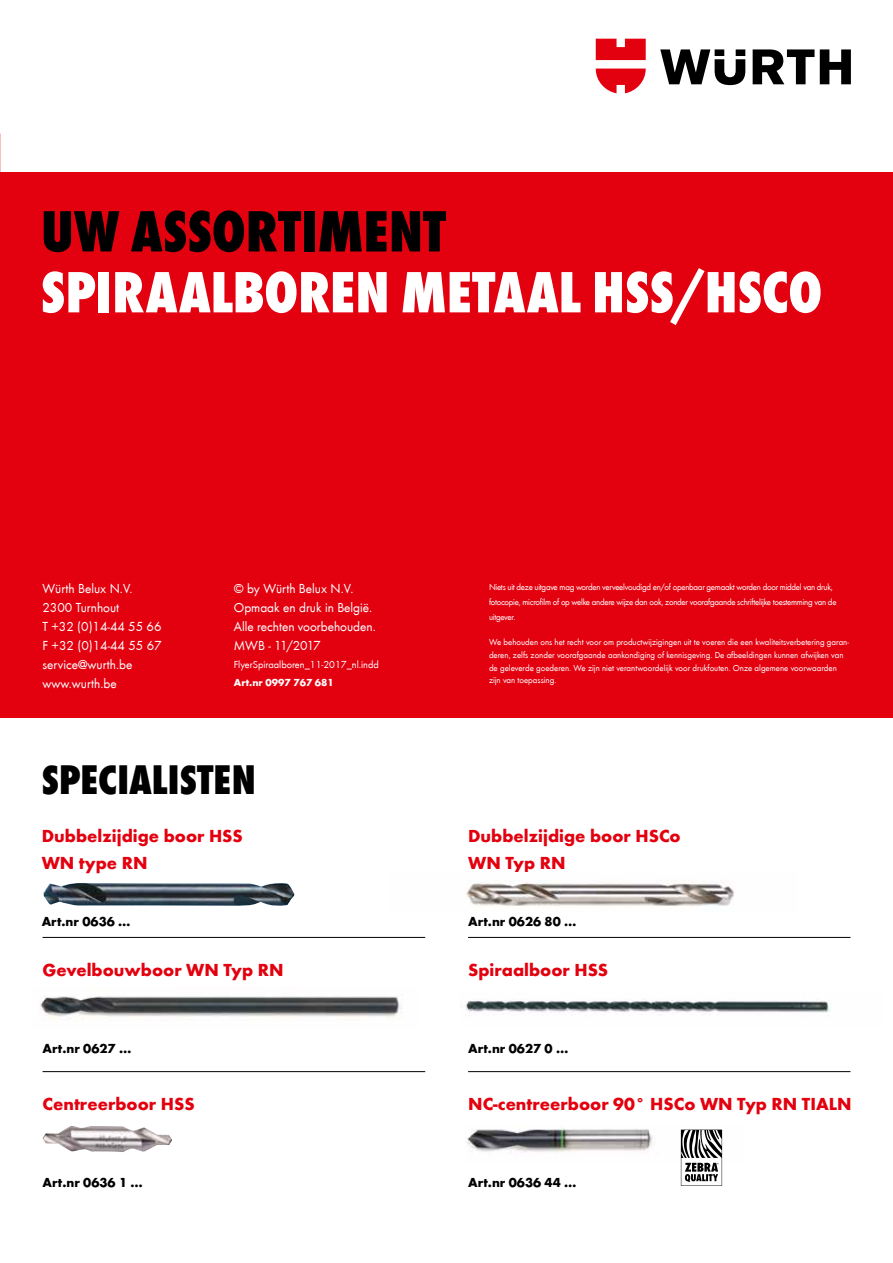
<style>
.page{position:relative;width:893px;height:1263px;background:#fff}
.page>*{position:absolute;margin:0;border:0;box-sizing:border-box;transform-origin:0 0}
.t1{font:800 condensed 60.45px "Wuerth";color:#fff}
.t2{font:800 condensed 60.45px "Wuerth";color:#000}
.t3{font:800 condensed 42.75px "Wuerth";color:#000}
.t4{font:700 18px/27px "Wuerth";color:#e3000f}
.t5{font:13.5px/19.2px "Wuerth";color:#fff}
.t6{font:700 13.5px "Wuerth";color:#000}
.t7{font:10.5px "Wuerth";color:#fff}
.t8{font:700 10.5px "Wuerth";color:#fff}
.t9{font:9px/12.8px "Wuerth";color:#fff}
.t10{font:9px/15px "Wuerth";letter-spacing:-.03em;color:#fff}
</style>
<div class="page">
<div style="left:0;top:172px;width:893px;height:546px;background:#e3000f"></div>
<img style="left:43px;top:1126px;width:129px;height:26px">
<img style="left:43px;top:883px;width:252px;height:23px">
<img style="left:466px;top:999px;width:365px;height:17px">
<img style="left:467px;top:1127px;width:186px;height:26px">
<img style="left:40px;top:996px;width:363px;height:24px">
<img style="left:466px;top:880px;width:269px;height:26px">
<hr style="left:43px;top:937px;width:382px;height:1px;background:#000">
<hr style="left:43px;top:1071px;width:382px;height:1px;background:#000">
<hr style="left:468px;top:937px;width:382px;height:1px;background:#000">
<hr style="left:468px;top:1071px;width:382px;height:1px;background:#000">
<div style="left:680px;top:1129px;width:43px;height:57px;border:1px solid #fff"></div>
<svg style="left:681px;top:1129px;width:41px;height:57px"></svg>
<svg style="left:660px;top:49px;width:191px;height:36px"></svg>
<svg style="left:596px;top:39px;width:50px;height:54px"></svg>
<h1 class="t2" style="left:41px;top:189px;width:407px">UW ASSORTIMENT</h1>
<h1 class="t1" style="left:41px;top:250px;width:783px">SPIRAALBOREN METAAL HSS/HSCO</h1>
<h3 class="t5" style="left:43px;top:578px;width:121px">Würth Belux N.V.<br>2300 Turnhout<br>T +32 (0)14-44 55 66<br>F +32 (0)14-44 55 67 service@wurth.be www.wurth.be</h3>
<h3 class="t5" style="left:234px;top:578px;width:143px">© by Würth Belux N.V.<br>Opmaak en druk in België.<br>Alle rechten voorbehouden.<br>MWB - 11/2017</h3>
<p class="t7" style="left:234px;top:657px;width:147px">FlyerSpiraalboren_11-2017_nl.indd</p>
<p class="t8" style="left:234px;top:675px;width:101px">Art.nr 0997 767 681</p>
<p class="t10" style="left:489px;top:579px;width:349px">Niets uit deze uitgave mag worden verveelvoudigd en/of openbaar gemaakt worden door middel van druk, fotocopie, microfilm of op welke andere wijze dan ook, zonder voorafgaande schriftelijke toestemming van de uitgever.</p>
<p class="t9" style="left:489px;top:635px;width:362px">We behouden ons het recht voor om productwijzigingen uit te voeren die een kwaliteitsverbetering garan&shy;deren, zelfs zonder voorafgaande aankondiging of kennisgeving. De afbeeldingen kunnen afwijken van de geleverde goederen. We zijn niet verantwoordelijk voor drukfouten. Onze algemene voorwaarden zijn van toepassing.</p>
<h2 class="t3" style="left:42px;top:750px;width:216px">SPECIALISTEN</h2>
<h3 class="t4" style="left:42px;top:821px;width:203px">Dubbelzijdige boor HSS<br>WN type RN</h3>
<h3 class="t4" style="left:468px;top:821px;width:214px">Dubbelzijdige boor HSCo<br>WN Typ RN</h3>
<h3 class="t6" style="left:42px;top:911px;width:90px">Art.nr 0636 …</h3>
<h3 class="t4" style="left:43px;top:955px;width:243px">Gevelbouwboor WN Typ RN</h3>
<h3 class="t6" style="left:468px;top:911px;width:110px">Art.nr 0626 80 …</h3>
<h3 class="t4" style="left:468px;top:955px;width:142px">Spiraalboor HSS</h3>
<h3 class="t6" style="left:43px;top:1038px;width:90px">Art.nr 0627 …</h3>
<h3 class="t6" style="left:468px;top:1038px;width:102px">Art.nr 0627 0 …</h3>
<h3 class="t4" style="left:43px;top:1089px;width:154px">Centreerboor HSS</h3>
<h3 class="t4" style="left:468px;top:1089px;width:385px">NC-centreerboor 90° HSCo WN Typ RN TIALN</h3>
<h3 class="t6" style="left:43px;top:1172px;width:102px">Art.nr 0636 1 …</h3>
<h3 class="t6" style="left:468px;top:1172px;width:110px">Art.nr 0636 44 …</h3>
</div>
